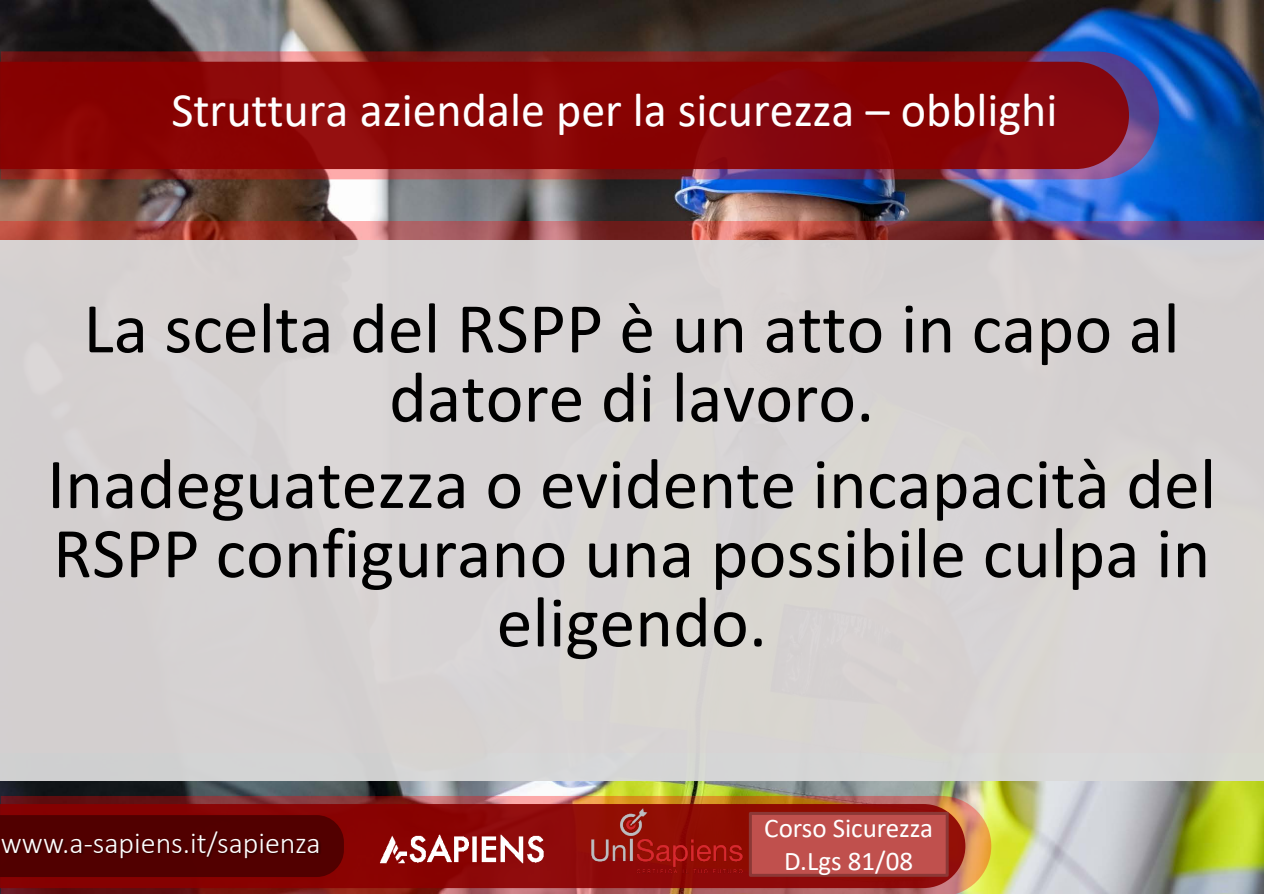
<style>
.page{position:relative;width:1264px;height:894px;background:#fff}
.page>*{position:absolute;margin:0;border:0;box-sizing:border-box;transform-origin:0 0}
.t1{font:72px/69.2px "Calibri";color:#000;text-align:center}
.t2{font:48px "Calibri";color:#fff}
.t3{font:300 30px "Calibri";color:#fff}
.t4{font:27px/32.4px "Calibri";color:#fff;text-align:center}
</style>
<div class="page">
<img style="left:0;top:1px;width:1263px;height:892px">
<div style="left:0;top:222px;width:1263px;height:531px;background:#f00;opacity:.3"></div>
<div style="left:0;top:240px;width:1263px;height:540px;background:#d7d3d2"></div>
<img style="left:1px;top:795px;width:990px;height:98px">
<svg style="left:0;top:803px;width:965px;height:84px;background:#8d100b"></svg>
<div style="left:0;top:863px;width:319px;height:13px;background:#510000"></div>
<img style="left:1px;top:51px;width:1157px;height:128px">
<svg style="left:0;top:62px;width:1128px;height:107px;background:#880507"></svg>
<img style="left:319px;top:794px;width:274px;height:99px">
<img style="left:590px;top:808px;width:153px;height:66px">
<img style="left:0;top:813px;width:64px;height:50px">
<img style="left:64px;top:813px;width:9px;height:50px">
<img style="left:73px;top:813px;width:228px;height:50px">
<img style="left:301px;top:813px;width:48px;height:50px">
<div style="left:748px;top:811px;width:200px;height:65px;background:#c0504d;border:3px solid #8c3836"></div>
<p class="t2" style="left:171px;top:77px;width:887px">Struttura aziendale per la sicurezza – obblighi</p>
<p class="t1" style="left:83px;top:292px;width:1097px">La scelta del RSPP è un atto in capo al datore di lavoro.</p>
<p class="t1" style="left:47px;top:447px;width:1170px">Inadeguatezza o evidente incapacità del<br>RSPP configurano una possibile culpa in eligendo.</p>
<p class="t3" style="left:1px;top:823px;width:321px">www.a-sapiens.it/sapienza</p>
<p class="t4" style="left:764px;top:811px;width:170px">Corso Sicurezza<br>D.Lgs 81/08</p>
</div>
